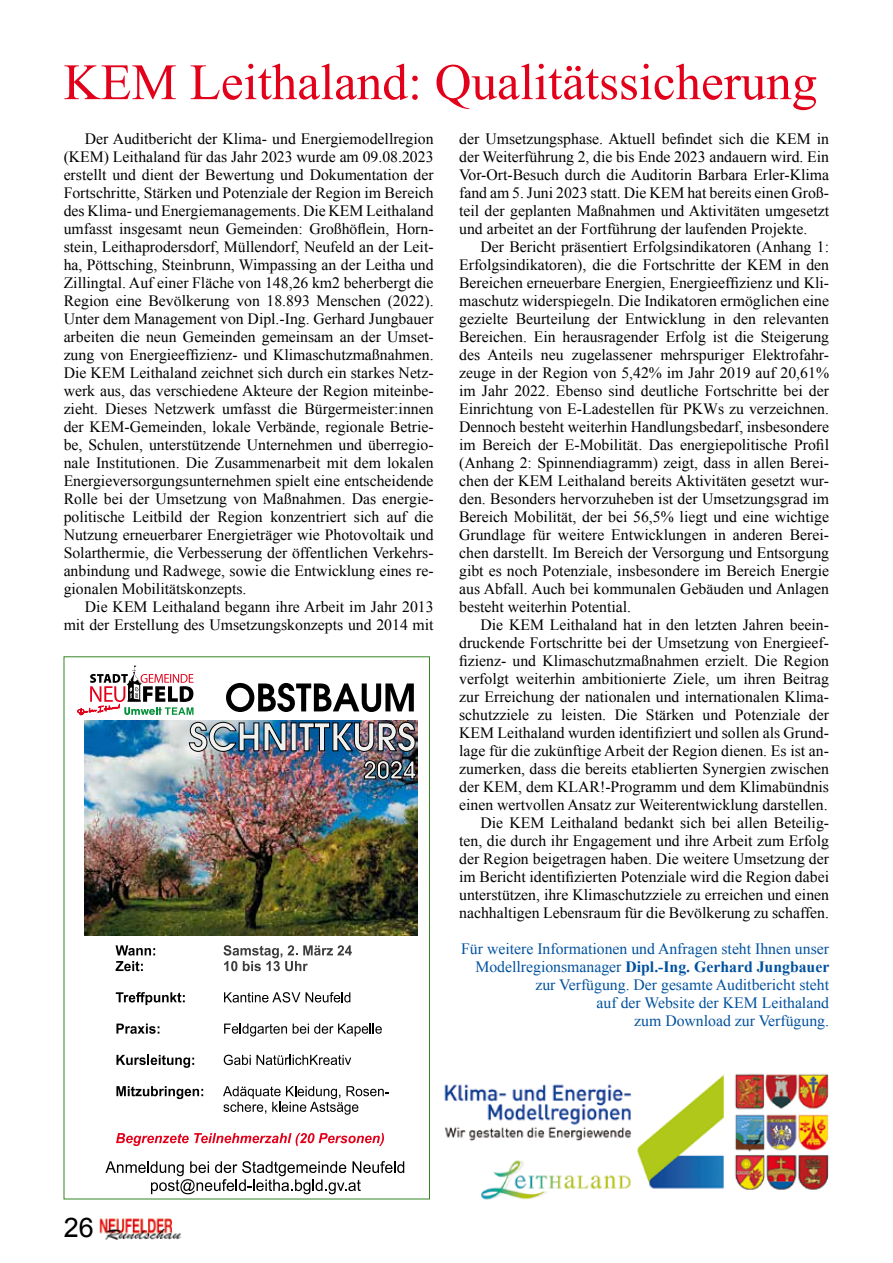
<style>
.page{position:relative;width:893px;height:1263px;background:#fff}
.page>*{position:absolute;margin:0;border:0;box-sizing:border-box;transform-origin:0 0}
.t1{font:51px "Times New Roman";color:#e2001a}
.t2{font:27px "Arial";color:#000}
.t3{font:15.75px/18px "Times New Roman";color:#000;text-align:justify}
.t4{font:15.75px/18px "Times New Roman";color:#00519e;text-align:right}
.s1{font-weight:700}
</style>
<div class="page">
<img style="left:99px;top:1218px;width:83px;height:21px">
<img style="left:84px;top:720px;width:334px;height:215px">
<svg style="left:116px;top:945px;width:39px;height:10px"></svg>
<svg style="left:116px;top:961px;width:27px;height:10px"></svg>
<svg style="left:116px;top:992px;width:69px;height:13px"></svg>
<svg style="left:116px;top:1023px;width:43px;height:11px"></svg>
<svg style="left:116px;top:1055px;width:78px;height:13px"></svg>
<svg style="left:116px;top:1086px;width:87px;height:13px"></svg>
<svg style="left:116px;top:1133px;width:268px;height:13px"></svg>
<svg style="left:223px;top:945px;width:129px;height:26px"></svg>
<svg style="left:224px;top:992px;width:76px;height:10px"></svg>
<svg style="left:306px;top:992px;width:44px;height:10px"></svg>
<svg style="left:224px;top:1023px;width:63px;height:13px"></svg>
<svg style="left:293px;top:1023px;width:89px;height:13px"></svg>
<svg style="left:224px;top:1055px;width:27px;height:10px"></svg>
<svg style="left:257px;top:1055px;width:94px;height:10px"></svg>
<svg style="left:223px;top:1086px;width:166px;height:29px"></svg>
<svg style="left:226px;top:683px;width:188px;height:29px"></svg>
<div style="left:291px;top:723px;width:5px;height:28px;background:#f0f0ef"></div>
<img style="left:189px;top:722px;width:97px;height:29px">
<img style="left:299px;top:722px;width:116px;height:29px">
<svg style="left:364px;top:760px;width:52px;height:19px"></svg>
<svg style="left:105px;top:1161px;width:299px;height:33px"></svg>
<svg style="left:78px;top:665px;width:115px;height:50px"></svg>
<img style="left:444px;top:1073px;width:385px;height:127px">
<h1 class="t1" style="left:64px;top:53px;width:755px">KEM Leithaland: Qualitätssicherung</h1>
<p class="t3" style="left:64px;top:130px;width:371px;text-indent:21px">Der Auditbericht der Klima- und Energiemodellregion (KEM) Leithaland für das Jahr 2023 wurde am 09.08.2023 erstellt und dient der Bewertung und Dokumentation der Fortschritte, Stärken und Potenziale der Region im Bereich des Klima- und Energiemanagements. Die KEM Leithaland umfasst insgesamt neun Gemeinden: Großhöflein, Horn&shy;stein, Leithaprodersdorf, Müllendorf, Neufeld an der Leit&shy;ha, Pöttsching, Steinbrunn, Wimpassing an der Leitha und Zillingtal. Auf einer Fläche von 148,26 km2 beherbergt die Region eine Bevölkerung von 18.893 Menschen (2022).<br>Unter dem Management von Dipl.-Ing. Gerhard Jungbauer arbeiten die neun Gemeinden gemeinsam an der Umset&shy;zung von Energieeffizienz- und Klimaschutzmaßnahmen.<br>Die KEM Leithaland zeichnet sich durch ein starkes Netz&shy;werk aus, das verschiedene Akteure der Region miteinbe&shy;zieht. Dieses Netzwerk umfasst die Bürgermeister:innen der KEM-Gemeinden, lokale Verbände, regionale Betrie&shy;be, Schulen, unterstützende Unternehmen und überregio&shy;nale Institutionen. Die Zusammenarbeit mit dem lokalen Energieversorgungsunternehmen spielt eine entscheidende Rolle bei der Umsetzung von Maßnahmen. Das energie&shy;politische Leitbild der Region konzentriert sich auf die Nutzung erneuerbarer Energieträger wie Photovoltaik und Solarthermie, die Verbesserung der öffentlichen Verkehrs&shy;anbindung und Radwege, sowie die Entwicklung eines re&shy;gionalen Mobilitätskonzepts.</p>
<p class="t3" style="left:64px;top:598px;width:371px;text-align:right">Die KEM Leithaland begann ihre Arbeit im Jahr 2013 mit der Erstellung des Umsetzungskonzepts und 2014 mit</p>
<p class="t3" style="left:459px;top:130px;width:371px">der Umsetzungsphase. Aktuell befindet sich die KEM in der Weiterführung 2, die bis Ende 2023 andauern wird. Ein Vor-Ort-Besuch durch die Auditorin Barbara Erler-Klima fand am 5. Juni 2023 statt. Die KEM hat bereits einen Groß&shy;teil der geplanten Maßnahmen und Aktivitäten umgesetzt und arbeitet an der Fortführung der laufenden Projekte.</p>
<p class="t3" style="left:459px;top:238px;width:371px;text-indent:21px">Der Bericht präsentiert Erfolgsindikatoren (Anhang 1:<br>Erfolgsindikatoren), die die Fortschritte der KEM in den Bereichen erneuerbare Energien, Energieeffizienz und Kli&shy;maschutz widerspiegeln. Die Indikatoren ermöglichen eine gezielte Beurteilung der Entwicklung in den relevanten Bereichen. Ein herausragender Erfolg ist die Steigerung des Anteils neu zugelassener mehrspuriger Elektrofahr&shy;zeuge in der Region von 5,42% im Jahr 2019 auf 20,61% im Jahr 2022. Ebenso sind deutliche Fortschritte bei der Einrichtung von E-Ladestellen für PKWs zu verzeichnen.<br>Dennoch besteht weiterhin Handlungsbedarf, insbesondere im Bereich der E-Mobilität. Das energiepolitische Profil (Anhang 2: Spinnendiagramm) zeigt, dass in allen Berei&shy;chen der KEM Leithaland bereits Aktivitäten gesetzt wur&shy;den. Besonders hervorzuheben ist der Umsetzungsgrad im Bereich Mobilität, der bei 56,5% liegt und eine wichtige Grundlage für weitere Entwicklungen in anderen Berei&shy;chen darstellt. Im Bereich der Versorgung und Entsorgung gibt es noch Potenziale, insbesondere im Bereich Energie aus Abfall. Auch bei kommunalen Gebäuden und Anlagen besteht weiterhin Potential.</p>
<p class="t3" style="left:459px;top:616px;width:371px;text-align:right">Die KEM Leithaland hat in den letzten Jahren beein&shy;druckende Fortschritte bei der Umsetzung von Energieef&shy;fizienz- und Klimaschutzmaßnahmen erzielt. Die Region verfolgt weiterhin ambitionierte Ziele, um ihren Beitrag zur Erreichung der nationalen und internationalen Klima&shy;schutzziele zu leisten. Die Stärken und Potenziale der KEM Leithaland wurden identifiziert und sollen als Grund&shy;lage für die zukünftige Arbeit der Region dienen. Es ist an&shy;zumerken, dass die bereits etablierten Synergien zwischen der KEM, dem KLAR!-Programm und dem Klimabündnis einen wertvollen Ansatz zur Weiterentwicklung darstellen.<br>Die KEM Leithaland bedankt sich bei allen Beteilig&shy;ten, die durch ihr Engagement und ihre Arbeit zum Erfolg der Region beigetragen haben. Die weitere Umsetzung der im Bericht identifizierten Potenziale wird die Region dabei unterstützen, ihre Klimaschutzziele zu erreichen und einen nachhaltigen Lebensraum für die Bevölkerung zu schaffen.</p>
<p class="t4" style="left:461px;top:940px;width:370px">Für weitere Informationen und Anfragen steht Ihnen unser Modellregionsmanager <span class="s1">Dipl.-Ing. Gerhard Jungbauer </span>zur Verfügung. Der gesamte Auditbericht steht<br>auf der Website der KEM Leithaland<br>zum Download zur Verfügung.</p>
<h2 class="t2" style="left:64px;top:1210px;width:32px">26</h2>
</div>
